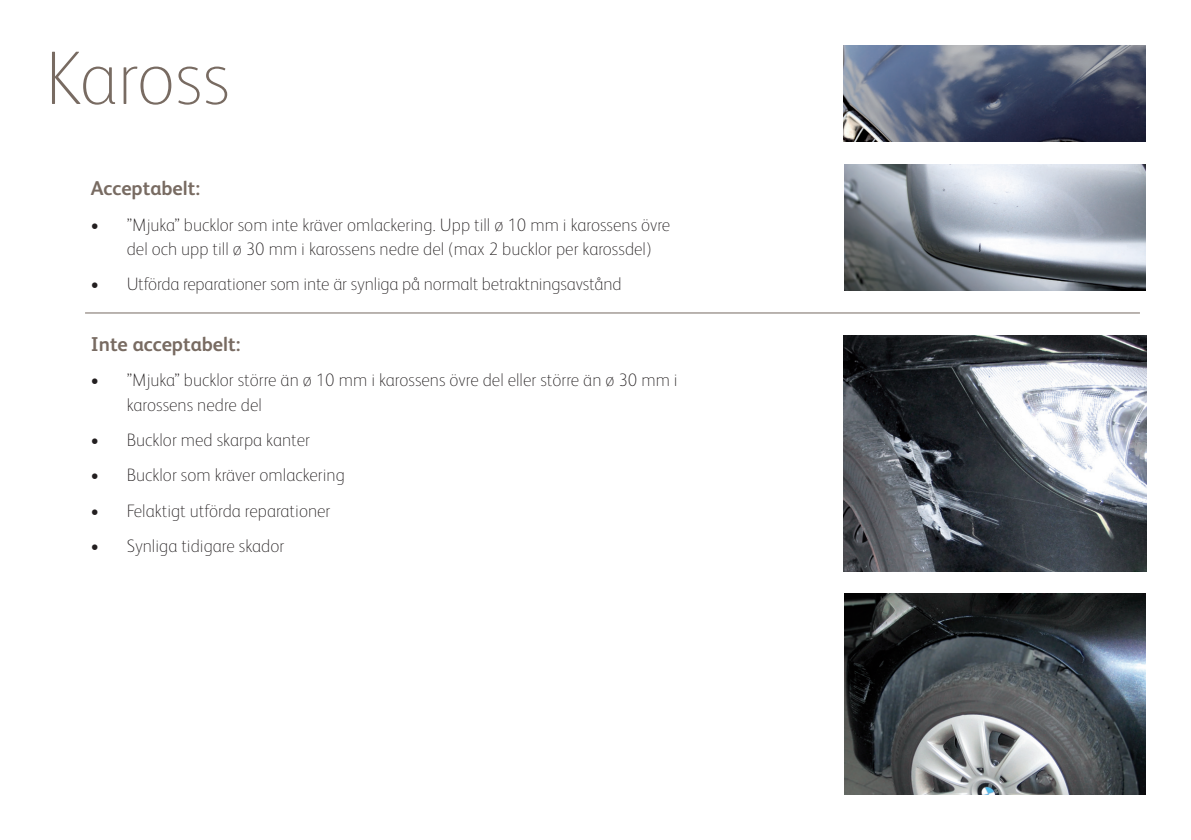
<style>
.page{position:relative;width:1191px;height:840px;background:#fff}
.page>*{position:absolute;margin:0;border:0;box-sizing:border-box;transform-origin:0 0}
.Headline{font:100 76px "FS Albert Pro";color:#786b62}
.Copy_mindre{font:700 20px "FS Albert Pro";color:#786b62}
.t1{font:100 18px/24px "FS Albert Pro";color:#231f20}
</style>
<div class="page">
<img style="left:844px;top:164px;width:301px;height:126px">
<img style="left:843px;top:45px;width:302px;height:97px">
<img style="left:843px;top:335px;width:303px;height:235px">
<img style="left:844px;top:593px;width:301px;height:201px">
<hr style="left:85px;top:312px;width:1055px;height:1px;background:#766a62">
<p class="Headline" style="left:45px;top:28px;width:186px">Kaross</p>
<p class="Copy_mindre" style="left:91px;top:174px;width:111px">Acceptabelt:</p>
<p class="t1" style="left:127px;top:212px;width:545px;text-indent:-36px">• ”Mjuka” bucklor som inte kräver omlackering. Upp till ø 10 mm i karossens övre del och upp till ø 30 mm i karossens nedre del (max 2 bucklor per karossdel)</p>
<p class="t1" style="left:91px;top:271px;width:532px">• Utförda reparationer som inte är synliga på normalt betraktningsavstånd</p>
<p class="Copy_mindre" style="left:91px;top:330px;width:151px">Inte acceptabelt:</p>
<p class="t1" style="left:127px;top:367px;width:552px;text-indent:-36px">• ”Mjuka” bucklor större än ø 10 mm i karossens övre del eller större än ø 30 mm i karossens nedre del</p>
<p class="t1" style="left:91px;top:426px;width:221px">• Bucklor med skarpa kanter</p>
<p class="t1" style="left:91px;top:462px;width:256px">• Bucklor som kräver omlackering</p>
<p class="t1" style="left:91px;top:497px;width:241px">• Felaktigt utförda reparationer</p>
<p class="t1" style="left:91px;top:532px;width:195px">• Synliga tidigare skador</p>
</div>
